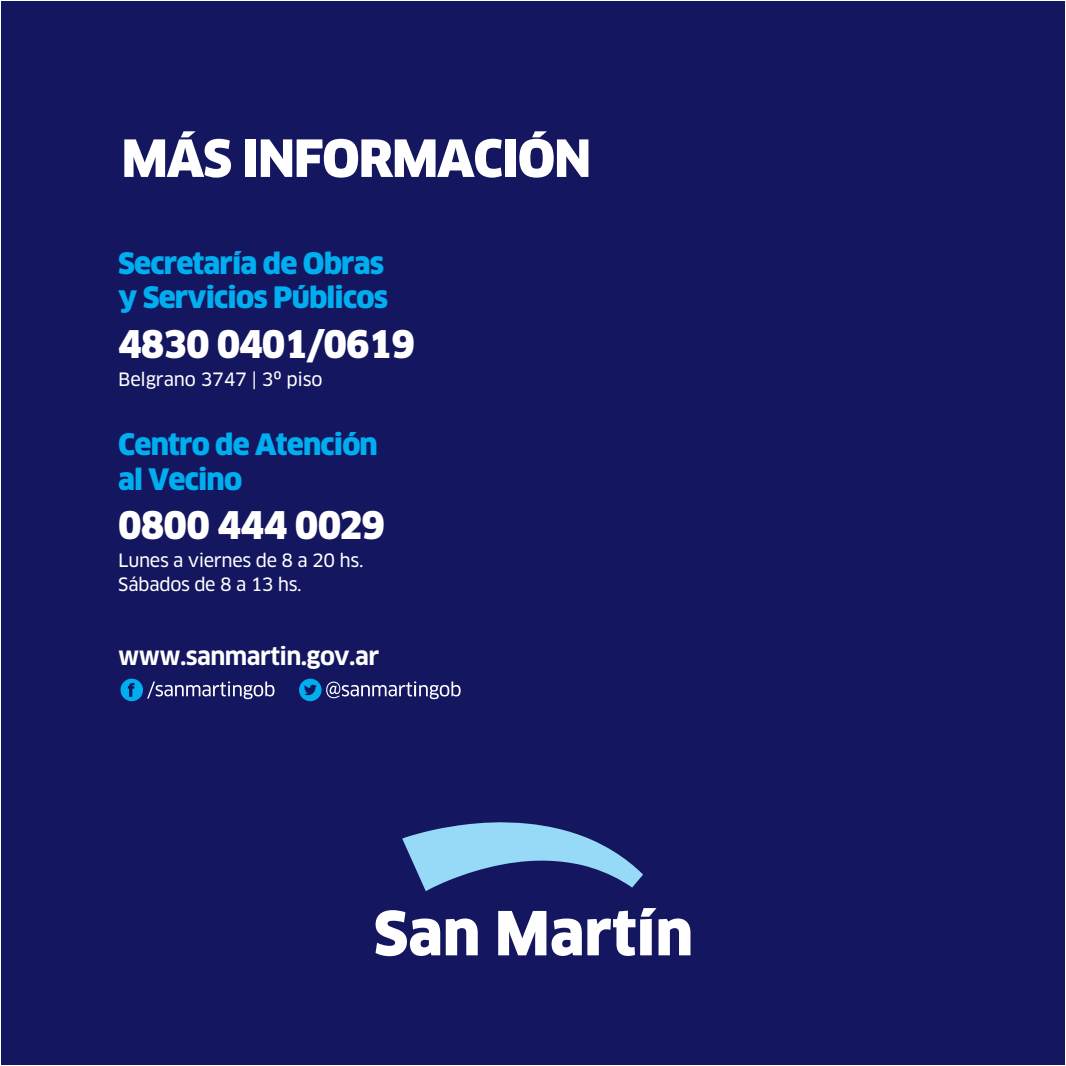
<style>
.page{position:relative;width:1066px;height:1066px;background:#fff}
.page>*{position:absolute;margin:0;border:0;box-sizing:border-box;transform-origin:0 0}
.t1{font:900 50px "Clan";letter-spacing:-.025em;color:#fff}
.t2{font:900 37.25px "Clan";letter-spacing:-.03em;color:#fff}
.t3{font:900 28.75px/34.5px "Clan";letter-spacing:-.03em;color:#00aeef}
.t4{font:700 23.75px "Clan";letter-spacing:-.025em;color:#fff}
.t5{font:18px/23.5px "Clan News";letter-spacing:-.015em;color:#fff}
</style>
<div class="page">
<div style="left:1px;top:1px;width:1063px;height:1063px;background:#141760"></div>
<svg style="left:402px;top:822px;width:241px;height:69px"></svg>
<svg style="left:375px;top:910px;width:65px;height:46px"></svg>
<svg style="left:446px;top:918px;width:32px;height:37px"></svg>
<svg style="left:498px;top:908px;width:192px;height:48px"></svg>
<div style="left:299px;top:678px;width:22px;height:23px;background:#00aeef;border-radius:50%"></div>
<svg style="left:304px;top:684px;width:13px;height:11px"></svg>
<svg style="left:326px;top:681px;width:134px;height:18px"></svg>
<svg style="left:147px;top:681px;width:127px;height:18px"></svg>
<div style="left:120px;top:678px;width:23px;height:23px;background:#00aeef;border-radius:50%"></div>
<svg style="left:128px;top:683px;width:7px;height:14px"></svg>
<h1 class="t1" style="left:121px;top:128px;width:471px">MÁS INFORMACIÓN</h1>
<p class="t3" style="left:118px;top:246px;width:271px">Secretaría de Obras y Servicios Públicos</p>
<p class="t2" style="left:118px;top:321px;width:298px">4830 0401/0619</p>
<p class="t5" style="left:118px;top:368px;width:206px">Belgrano 3747 | 3º piso</p>
<p class="t3" style="left:118px;top:427px;width:261px">Centro de Atención al Vecino</p>
<p class="t2" style="left:118px;top:502px;width:268px">0800 444 0029</p>
<p class="t5" style="left:118px;top:549px;width:247px">Lunes a viernes de 8 a 20 hs.<br>Sábados de 8 a 13 hs.</p>
<p class="t4" style="left:118px;top:642px;width:262px">www.sanmartin.gov.ar</p>
</div>
